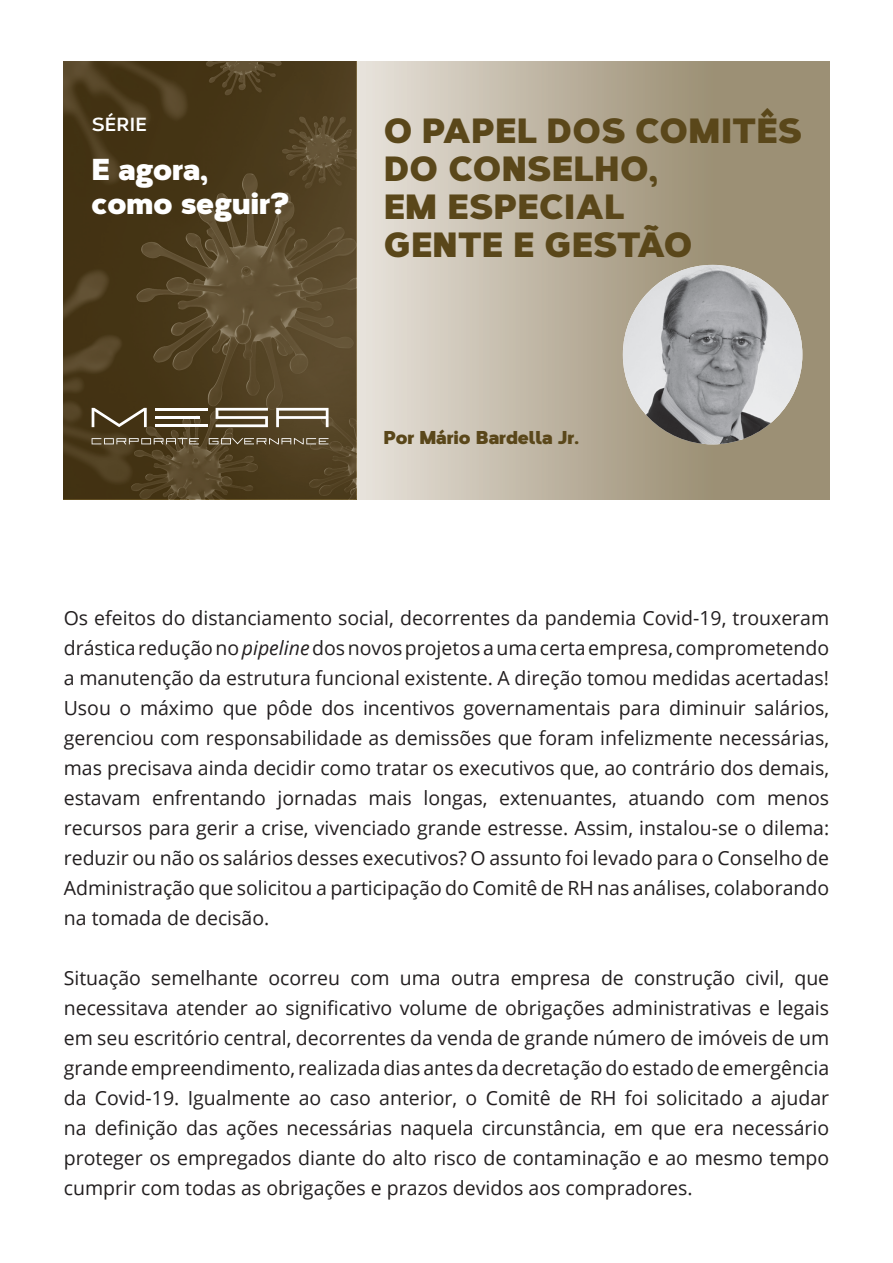
<style>
.page{position:relative;width:893px;height:1263px;background:#fff}
.page>*{position:absolute;margin:0;border:0;box-sizing:border-box;transform-origin:0 0}
.t1{font:900 34.95px/38.2px "Corbert";letter-spacing:.01em;color:#5a471a}
.t2{font:900 30.3px/33.6px "Corbert";color:#fff}
.t3{font:19.5px/30px "Open Sans";color:#231f20;text-align:justify}
.t4{font:700 19.05px "Corbert";letter-spacing:.01em;color:#fff}
.t5{font:900 18.6px "Corbert";color:#5a471a}
.s1{font-style:italic}
</style>
<div class="page">
<svg style="left:356px;top:62px;width:473px;height:437px;background:#bbb19e"></svg>
<svg style="left:64px;top:62px;width:292px;height:437px;background:#503f21"></svg>
<svg style="left:276px;top:408px;width:53px;height:19px"></svg>
<svg style="left:216px;top:408px;width:52px;height:19px"></svg>
<hr style="left:155px;top:408px;width:52px;height:3px;background:#fff">
<hr style="left:155px;top:424px;width:52px;height:3px;background:#fff">
<hr style="left:155px;top:416px;width:44px;height:3px;background:#fff">
<svg style="left:92px;top:408px;width:55px;height:19px"></svg>
<svg style="left:92px;top:438px;width:107px;height:6px"></svg>
<svg style="left:209px;top:438px;width:120px;height:6px"></svg>
<img style="left:623px;top:265px;width:179px;height:179px;border-radius:90px">
<p class="t4" style="left:92px;top:109px;width:57px">SÉRIE</p>
<h2 class="t2" style="left:92px;top:150px;width:199px">E agora, como seguir?</h2>
<h1 class="t1" style="left:384px;top:108px;width:420px">O PAPEL DOS COMITÊS<br>DO CONSELHO,<br>EM ESPECIAL<br>GENTE E GESTÃO</h1>
<p class="t5" style="left:384px;top:422px;width:197px">Por Mário Bardella Jr.</p>
<p class="t3" style="left:64px;top:603px;width:767px">Os efeitos do distanciamento social, decorrentes da pandemia Covid-19, trouxeram drástica redução no <span class="s1">pipeline</span> dos novos projetos a uma certa empresa, comprometendo a manutenção da estrutura funcional existente. A direção tomou medidas acertadas!<br>Usou o máximo que pôde dos incentivos governamentais para diminuir salários, gerenciou com responsabilidade as demissões que foram infelizmente necessárias, mas precisava ainda decidir como tratar os executivos que, ao contrário dos demais, estavam enfrentando jornadas mais longas, extenuantes, atuando com menos recursos para gerir a crise, vivenciado grande estresse. Assim, instalou-se o dilema: reduzir ou não os salários desses executivos? O assunto foi levado para o Conselho de Administração que solicitou a participação do Comitê de RH nas análises, colaborando na tomada de decisão.</p>
<p class="t3" style="left:64px;top:962px;width:767px">Situação semelhante ocorreu com uma outra empresa de construção civil, que necessitava atender ao significativo volume de obrigações administrativas e legais em seu escritório central, decorrentes da venda de grande número de imóveis de um grande empreendimento, realizada dias antes da decretação do estado de emergência da Covid-19. Igualmente ao caso anterior, o Comitê de RH foi solicitado a ajudar na definição das ações necessárias naquela circunstância, em que era necessário proteger os empregados diante do alto risco de contaminação e ao mesmo tempo cumprir com todas as obrigações e prazos devidos aos compradores.</p>
</div>
